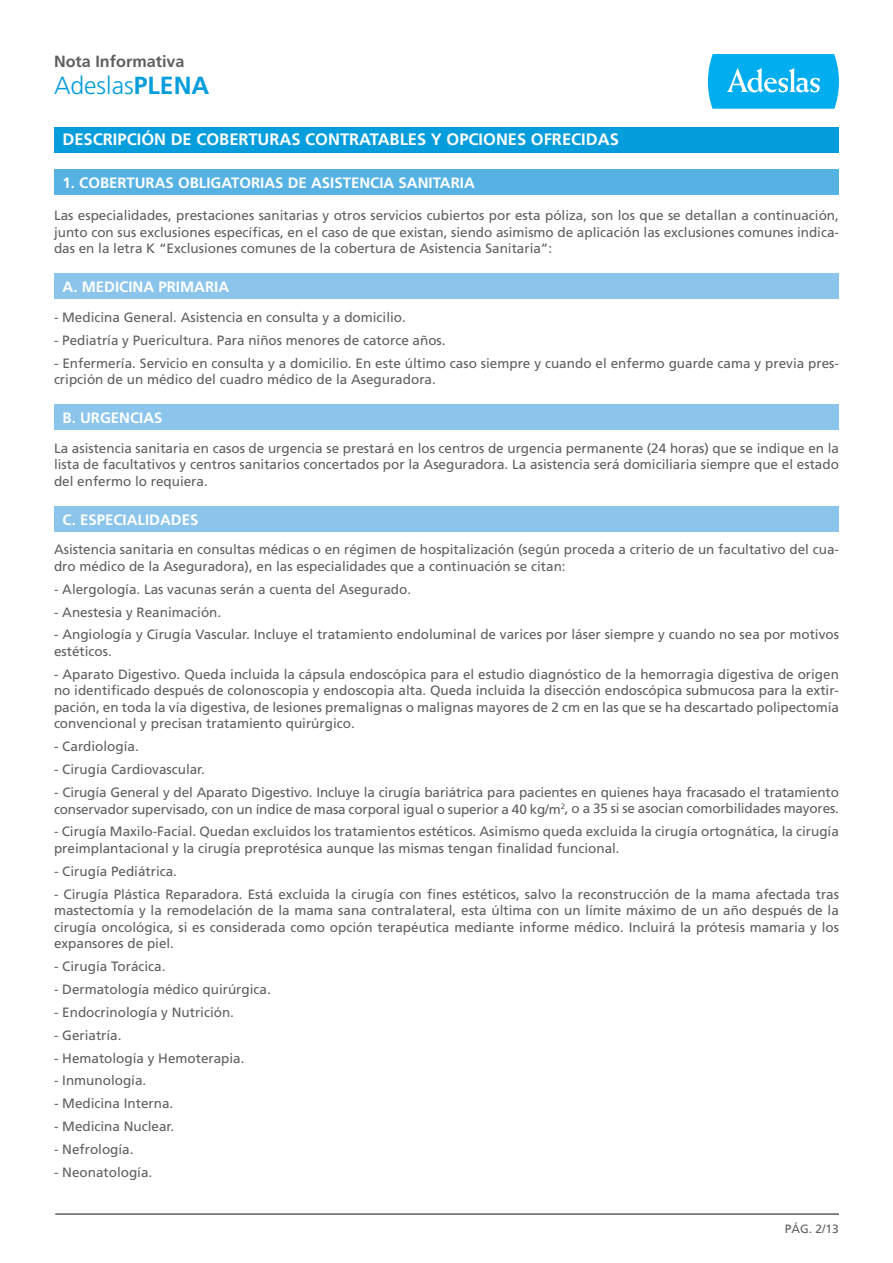
<style>
.page{position:relative;width:893px;height:1263px;background:#fff}
.page>*{position:absolute;margin:0;border:0;box-sizing:border-box;transform-origin:0 0}
.t1{font:300 24.75px "Frutiger";color:#069ddc}
.t2{font:700 16.5px "Frutiger";color:#fff}
.t3{font:700 16.2px "Frutiger";color:#5f5f62}
.t4{font:700 15px "Frutiger";color:#fff}
.t5{font:13.5px/16.5px "Frutiger";color:#5f5f62}
.t6{font:12px "Frutiger";color:#5f5f62}
.s1{font-weight:700}
</style>
<div class="page">
<div style="left:54px;top:128px;width:785px;height:25px;background:#069ddc"></div>
<div style="left:54px;top:170px;width:785px;height:25px;background:#57b2e4"></div>
<div style="left:54px;top:273px;width:785px;height:26px;background:#8bc5eb"></div>
<div style="left:54px;top:404px;width:785px;height:26px;background:#8bc5eb"></div>
<div style="left:54px;top:506px;width:785px;height:25px;background:#8bc5eb"></div>
<svg style="left:708px;top:54px;width:131px;height:55px;background:#20b8f0"></svg>
<hr style="left:55px;top:1213px;width:784px;height:2px;background:#5f5f62">
<p class="t3" style="left:54px;top:51px;width:132px">Nota Informativa</p>
<h1 class="t1" style="left:54px;top:71px;width:157px">Adeslas<span class="s1">PLENA</span></h1>
<p class="t2" style="left:63px;top:130px;width:558px">DESCRIPCIÓN DE COBERTURAS CONTRATABLES Y OPCIONES OFRECIDAS</p>
<p class="t4" style="left:63px;top:174px;width:414px">1. COBERTURAS OBLIGATORIAS DE ASISTENCIA SANITARIA</p>
<p class="t5" style="left:54px;top:207px;width:786px;text-align:justify">Las especialidades, prestaciones sanitarias y otros servicios cubiertos por esta póliza, son los que se detallan a continuación, junto con sus exclusiones específicas, en el caso de que existan, siendo asimismo de aplicación las exclusiones comunes indica&shy;das en la letra K “Exclusiones comunes de la cobertura de Asistencia Sanitaria”:</p>
<p class="t4" style="left:63px;top:278px;width:168px">A. MEDICINA PRIMARIA</p>
<p class="t5" style="left:54px;top:309px;width:353px">- Medicina General. Asistencia en consulta y a domicilio.</p>
<p class="t5" style="left:54px;top:332px;width:393px">- Pediatría y Puericultura. Para niños menores de catorce años.</p>
<p class="t5" style="left:54px;top:354px;width:786px">- Enfermería. Servicio en consulta y a domicilio. En este último caso siempre y cuando el enfermo guarde cama y previa pres&shy;cripción de un médico del cuadro médico de la Aseguradora.</p>
<p class="t4" style="left:63px;top:409px;width:102px">B. URGENCIAS</p>
<p class="t5" style="left:54px;top:440px;width:787px;text-align:justify">La asistencia sanitaria en casos de urgencia se prestará en los centros de urgencia permanente (24 horas) que se indique en la lista de facultativos y centros sanitarios concertados por la Aseguradora. La asistencia será domiciliaria siempre que el estado del enfermo lo requiera.</p>
<p class="t4" style="left:63px;top:510px;width:137px">C. ESPECIALIDADES</p>
<p class="t5" style="left:54px;top:541px;width:786px">Asistencia sanitaria en consultas médicas o en régimen de hospitalización (según proceda a criterio de un facultativo del cua&shy;dro médico de la Aseguradora), en las especialidades que a continuación se citan:</p>
<p class="t5" style="left:54px;top:581px;width:359px">- Alergología. Las vacunas serán a cuenta del Asegurado.</p>
<p class="t5" style="left:54px;top:603px;width:169px">- Anestesia y Reanimación.</p>
<p class="t5" style="left:54px;top:626px;width:786px">- Angiología y Cirugía Vascular. Incluye el tratamiento endoluminal de varices por láser siempre y cuando no sea por motivos estéticos.</p>
<p class="t5" style="left:54px;top:666px;width:786px;text-align:justify">- Aparato Digestivo. Queda incluida la cápsula endoscópica para el estudio diagnóstico de la hemorragia digestiva de origen no identificado después de colonoscopia y endoscopia alta. Queda incluida la disección endoscópica submucosa para la extir&shy;pación, en toda la vía digestiva, de lesiones premalignas o malignas mayores de 2 cm en las que se ha descartado polipectomía convencional y precisan tratamiento quirúrgico.</p>
<p class="t5" style="left:54px;top:738px;width:86px">- Cardiología.</p>
<p class="t5" style="left:54px;top:761px;width:153px">- Cirugía Cardiovascular.</p>
<p class="t5" style="left:54px;top:784px;width:786px">- Cirugía General y del Aparato Digestivo. Incluye la cirugía bariátrica para pacientes en quienes haya fracasado el tratamiento conservador supervisado, con un índice de masa corporal igual o superior a 40 kg/m<sup>2</sup>, o a 35 si se asocian comorbilidades mayores.</p>
<p class="t5" style="left:54px;top:823px;width:786px">- Cirugía Maxilo-Facial. Quedan excluidos los tratamientos estéticos. Asimismo queda excluida la cirugía ortognática, la cirugía preimplantacional y la cirugía preprotésica aunque las mismas tengan finalidad funcional.</p>
<p class="t5" style="left:54px;top:863px;width:125px">- Cirugía Pediátrica.</p>
<p class="t5" style="left:54px;top:885px;width:786px;text-align:justify">- Cirugía Plástica Reparadora. Está excluida la cirugía con fines estéticos, salvo la reconstrucción de la mama afectada tras mastectomía y la remodelación de la mama sana contralateral, esta última con un límite máximo de un año después de la cirugía oncológica, si es considerada como opción terapéutica mediante informe médico. Incluirá la prótesis mamaria y los expansores de piel.</p>
<p class="t5" style="left:54px;top:958px;width:113px">- Cirugía Torácica.</p>
<p class="t5" style="left:54px;top:981px;width:218px">- Dermatología médico quirúrgica.</p>
<p class="t5" style="left:54px;top:1004px;width:182px">- Endocrinología y Nutrición.</p>
<p class="t5" style="left:54px;top:1026px;width:69px">- Geriatría.</p>
<p class="t5" style="left:54px;top:1049px;width:192px">- Hematología y Hemoterapia.</p>
<p class="t5" style="left:54px;top:1072px;width:94px">- Inmunología.</p>
<p class="t5" style="left:54px;top:1095px;width:121px">- Medicina Interna.</p>
<p class="t5" style="left:54px;top:1118px;width:122px">- Medicina Nuclear.</p>
<p class="t5" style="left:54px;top:1141px;width:81px">- Nefrología.</p>
<p class="t5" style="left:54px;top:1164px;width:100px">- Neonatología.</p>
<p class="t6" style="left:785px;top:1221px;width:56px">PÁG. 2/13</p>
</div>
